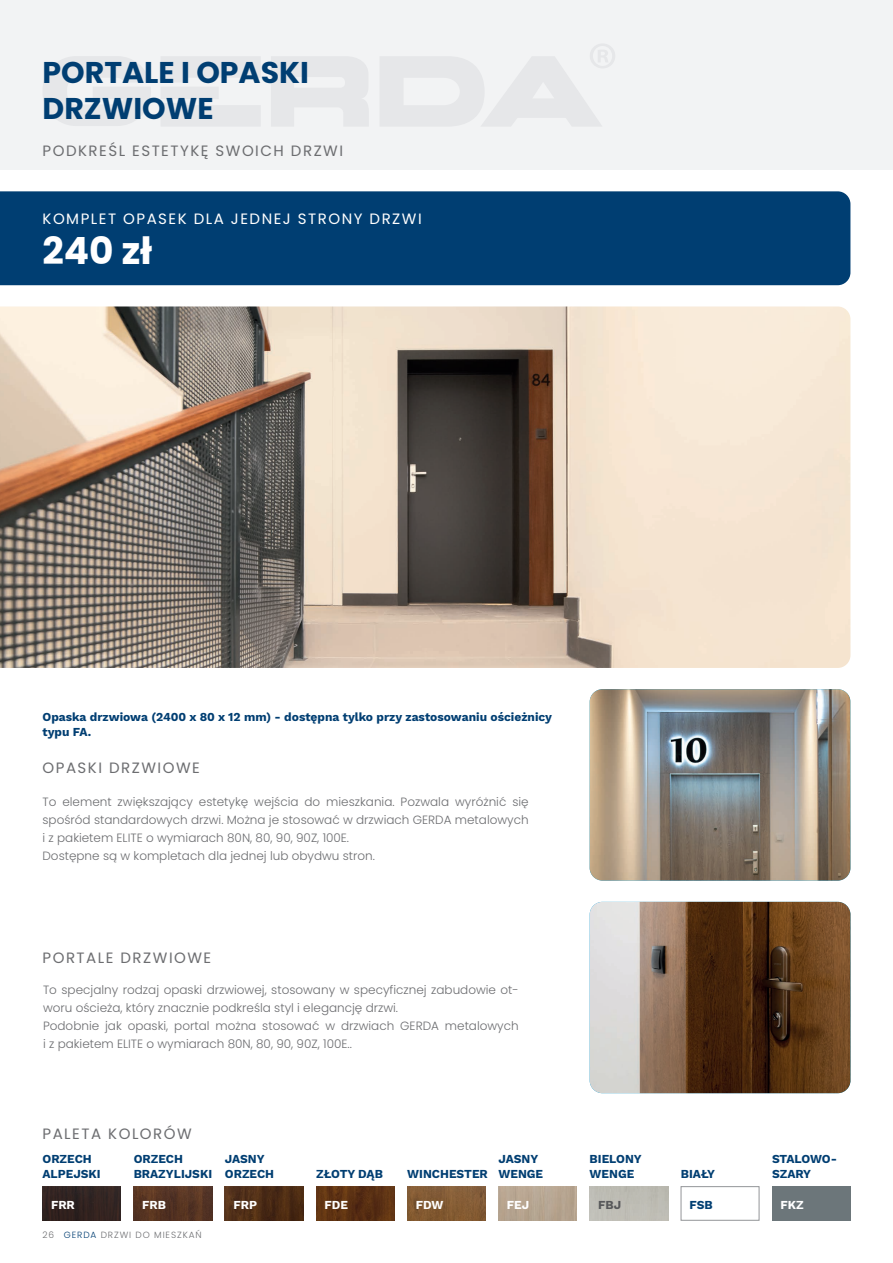
<style>
.page{position:relative;width:893px;height:1263px;background:#fff}
.page>*{position:absolute;margin:0;border:0;box-sizing:border-box;transform-origin:0 0}
.t1{font:700 37.5px "Poppins";color:#fff}
.t2{font:700 30px/36px "Poppins";color:#003e72}
.t3{font:15px "Poppins";letter-spacing:.1em;color:#6c6d70}
.t4{font:15px "Poppins";letter-spacing:.1em;color:#fff}
.t5{font:300 12px/18px "Poppins";color:#6c6d70}
.t6{font:700 12px/15px "Work Sans";color:#003e72}
.t7{font:700 12px "Work Sans";color:#fff}
.t8{font:700 12px "Work Sans";letter-spacing:-.02em;color:#003e72}
.t9{font:700 12px "Work Sans";color:#57585a}
.t10{font:300 9px "Poppins";letter-spacing:.1em;color:#6c6d70}
.s1{color:#003e72}
</style>
<div class="page">
<img style="left:0;top:306px;width:850px;height:362px">
<div style="left:0;top:191px;width:850px;height:94px;background:#003e72"></div>
<div style="left:0;top:0;width:893px;height:170px;background:#f2f3f4"></div>
<svg style="left:271px;top:57px;width:98px;height:69px"></svg>
<svg style="left:380px;top:44px;width:235px;height:82px"></svg>
<svg style="left:43px;top:56px;width:108px;height:70px"></svg>
<svg style="left:161px;top:57px;width:99px;height:69px"></svg>
<img style="left:590px;top:902px;width:260px;height:191px">
<img style="left:590px;top:689px;width:260px;height:191px">
<img style="left:316px;top:1186px;width:78px;height:34px">
<img style="left:407px;top:1186px;width:79px;height:34px">
<img style="left:498px;top:1186px;width:79px;height:34px">
<img style="left:43px;top:1186px;width:78px;height:34px">
<img style="left:134px;top:1186px;width:78px;height:34px">
<img style="left:225px;top:1186px;width:78px;height:34px">
<div style="left:681px;top:1186px;width:78px;height:34px;background:#fff;border:1px solid #939598"></div>
<h2 class="t2" style="left:43px;top:54px;width:268px">PORTALE I OPASKI<br>DRZWIOWE</h2>
<p class="t3" style="left:43px;top:142px;width:302px">PODKREŚL ESTETYKĘ SWOICH DRZWI</p>
<p class="t4" style="left:43px;top:210px;width:381px">KOMPLET OPASEK DLA JEDNEJ STRONY DRZWI</p>
<h1 class="t1" style="left:43px;top:229px;width:111px">240 zł</h1>
<p class="t6" style="left:43px;top:709px;width:511px">Opaska drzwiowa (2400 x 80 x 12 mm) - dostępna tylko przy zastosowaniu ościeżnicy typu FA.</p>
<p class="t3" style="left:43px;top:759px;width:159px">OPASKI DRZWIOWE</p>
<p class="t5" style="left:43px;top:793px;width:488px">To element zwiększający estetykę wejścia do mieszkania. Pozwala wyróżnić się spośród standardowych drzwi. Można je stosować w drzwiach GERDA metalowych i z pakietem ELITE o wymiarach 80N, 80, 90, 90Z, 100E.<br>Dostępne są w kompletach dla jednej lub obydwu stron.</p>
<p class="t3" style="left:43px;top:949px;width:170px">PORTALE DRZWIOWE</p>
<p class="t5" style="left:43px;top:981px;width:477px">To specjalny rodzaj opaski drzwiowej, stosowany w specyficznej zabudowie ot&shy;woru ościeża, który znacznie podkreśla styl i elegancję drzwi.<br>Podobnie jak opaski, portal można stosować w drzwiach GERDA metalowych i z pakietem ELITE o wymiarach 80N, 80, 90, 90Z, 100E..</p>
<p class="t3" style="left:43px;top:1125px;width:151px">PALETA KOLORÓW</p>
<p class="t6" style="left:43px;top:1152px;width:60px">ORZECH<br>ALPEJSKI</p>
<p class="t7" style="left:51px;top:1198px;width:25px">FRR</p>
<p class="t6" style="left:134px;top:1152px;width:80px">ORZECH<br>BRAZYLIJSKI</p>
<p class="t7" style="left:142px;top:1198px;width:25px">FRB</p>
<p class="t10" style="left:43px;top:1230px;width:161px">26 <span class="s1">GERDA</span> DRZWI DO MIESZKAŃ</p>
<p class="t6" style="left:225px;top:1152px;width:51px">JASNY<br>ORZECH</p>
<p class="t7" style="left:233px;top:1198px;width:25px">FRP</p>
<p class="t8" style="left:316px;top:1167px;width:68px">ZŁOTY DĄB</p>
<p class="t7" style="left:325px;top:1198px;width:25px">FDE</p>
<p class="t6" style="left:407px;top:1167px;width:82px">WINCHESTER</p>
<p class="t7" style="left:416px;top:1198px;width:29px">FDW</p>
<p class="t6" style="left:498px;top:1152px;width:46px">JASNY<br>WENGE</p>
<p class="t7" style="left:507px;top:1198px;width:24px">FEJ</p>
<p class="t6" style="left:590px;top:1152px;width:54px">BIELONY<br>WENGE</p>
<p class="t9" style="left:598px;top:1198px;width:25px">FBJ</p>
<p class="t6" style="left:681px;top:1167px;width:36px">BIAŁY</p>
<p class="t6" style="left:689px;top:1198px;width:25px">FSB</p>
<p class="t6" style="left:772px;top:1152px;width:67px">STALOWO-<br>SZARY</p>
<p class="t7" style="left:780px;top:1198px;width:25px">FKZ</p>
</div>
